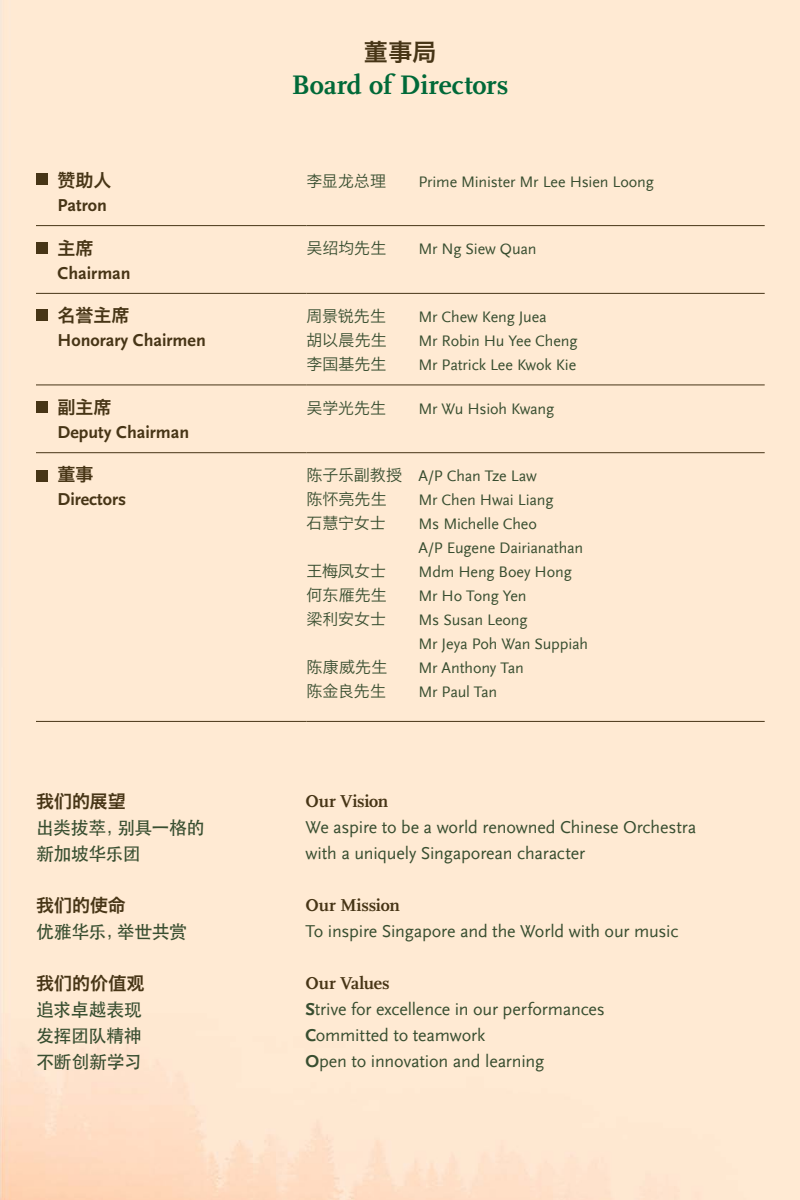
<style>
.page{position:relative;width:800px;height:1200px;background:#ffead3}
.page>*{position:absolute;margin:0;border:0;box-sizing:border-box;transform-origin:0 0}
.t1{font:700 28px "Scala";color:#006938}
.t2{font:24px "Hiragino Sans GB W6";color:#473516}
.t3{font:18px/26px "Scala Sans";letter-spacing:-.01em;color:#384e30}
.t4{font:700 18px "Scala Sans";color:#473516}
.t5{font:500 18px/26px "ST Heiti SC";letter-spacing:-.025em;color:#384e30}
.t6{font:18px "Hiragino Sans GB W6";color:#473516}
.t7{font:700 18px "Scala";letter-spacing:-.01em;color:#473516}
.t8{font:16px/24px "Scala Sans";letter-spacing:-.01em;color:#384e30}
.t9{font:16px "Hiragino Sans GB W3";color:#384e30}
.s1{font-family:"Hiragino Sans GB W3"}
.s2{font-family:"Scala Sans B"}
</style>
<div class="page">
<hr style="left:36px;top:225px;width:270px;height:1px;background:#473516">
<hr style="left:306px;top:225px;width:459px;height:1px;background:#473516">
<hr style="left:36px;top:293px;width:270px;height:1px;background:#473516">
<hr style="left:306px;top:293px;width:459px;height:1px;background:#473516">
<hr style="left:36px;top:385px;width:270px;height:1px;background:#473516">
<hr style="left:306px;top:385px;width:459px;height:1px;background:#473516">
<hr style="left:36px;top:452px;width:270px;height:1px;background:#473516">
<hr style="left:306px;top:452px;width:459px;height:1px;background:#473516">
<hr style="left:36px;top:721px;width:270px;height:1px;background:#473516">
<hr style="left:306px;top:721px;width:459px;height:1px;background:#473516">
<div style="left:36px;top:173px;width:12px;height:12px;background:#473516"></div>
<div style="left:36px;top:242px;width:12px;height:12px;background:#473516"></div>
<div style="left:36px;top:309px;width:12px;height:12px;background:#473516"></div>
<div style="left:36px;top:470px;width:12px;height:12px;background:#473516"></div>
<div style="left:36px;top:401px;width:12px;height:12px;background:#473516"></div>
<p class="t6" style="left:58px;top:168px;width:55px">赞助人</p>
<p class="t4" style="left:58px;top:195px;width:51px">Patron</p>
<p class="t6" style="left:58px;top:236px;width:37px">主席</p>
<p class="t4" style="left:58px;top:263px;width:75px">Chairman</p>
<p class="t6" style="left:58px;top:304px;width:73px">名誉主席</p>
<p class="t4" style="left:58px;top:331px;width:150px">Honorary Chairmen</p>
<p class="t6" style="left:58px;top:395px;width:55px">副主席</p>
<p class="t4" style="left:58px;top:422px;width:133px">Deputy Chairman</p>
<p class="t6" style="left:58px;top:463px;width:37px">董事</p>
<p class="t4" style="left:58px;top:490px;width:70px">Directors</p>
<p class="t6" style="left:36px;top:790px;width:91px">我们的展望</p>
<p class="t5" style="left:36px;top:814px;width:170px">出类拔萃，别具一格的新加坡华乐团</p>
<p class="t6" style="left:36px;top:894px;width:91px">我们的使命</p>
<p class="t5" style="left:36px;top:918px;width:153px">优雅华乐，举世共赏</p>
<p class="t6" style="left:36px;top:972px;width:110px">我们的价值观</p>
<p class="t5" style="left:36px;top:996px;width:108px;text-align:justify">追求卓越表现发挥团队精神不断创新学习</p>
<h2 class="t2" style="left:364px;top:36px;width:74px">董事局</h2>
<h1 class="t1" style="left:292px;top:69px;width:218px">Board of Directors</h1>
<p class="t9" style="left:306px;top:171px;width:81px">李显龙总理</p>
<p class="t8" style="left:418px;top:170px;width:237px">Prime Minister Mr Lee Hsien Loong</p>
<p class="t9" style="left:306px;top:238px;width:81px">吴绍均先生</p>
<p class="t8" style="left:418px;top:237px;width:120px">Mr Ng Siew Quan</p>
<p class="t9" style="left:306px;top:306px;width:81px">周景锐先生</p>
<p class="t8" style="left:418px;top:305px;width:130px">Mr Chew Keng Juea</p>
<p class="t9" style="left:306px;top:330px;width:82px">胡以晨先生</p>
<p class="t8" style="left:418px;top:329px;width:160px">Mr Robin Hu Yee Cheng</p>
<p class="t9" style="left:306px;top:354px;width:82px">李国基先生</p>
<p class="t8" style="left:418px;top:353px;width:159px">Mr Patrick Lee Kwok Kie</p>
<p class="t9" style="left:306px;top:398px;width:81px">吴学光先生</p>
<p class="t8" style="left:418px;top:397px;width:137px">Mr Wu Hsioh Kwang</p>
<p class="t8" style="left:306px;top:464px;width:232px"><span class="s1">陈子乐副教授</span> A/P Chan Tze Law</p>
<p class="t9" style="left:306px;top:489px;width:82px">陈怀亮先生</p>
<p class="t8" style="left:418px;top:488px;width:136px">Mr Chen Hwai Liang</p>
<p class="t9" style="left:306px;top:513px;width:81px">石慧宁女士</p>
<p class="t8" style="left:418px;top:512px;width:166px">Ms Michelle Cheo<br>A/P Eugene Dairianathan</p>
<p class="t9" style="left:306px;top:561px;width:81px">王梅凤女士</p>
<p class="t8" style="left:418px;top:560px;width:155px">Mdm Heng Boey Hong</p>
<p class="t9" style="left:306px;top:585px;width:82px">何东雁先生</p>
<p class="t8" style="left:418px;top:584px;width:110px">Mr Ho Tong Yen</p>
<p class="t9" style="left:306px;top:609px;width:81px">梁利安女士</p>
<p class="t8" style="left:418px;top:608px;width:171px">Ms Susan Leong<br>Mr Jeya Poh Wan Suppiah</p>
<p class="t9" style="left:306px;top:657px;width:82px">陈康威先生</p>
<p class="t8" style="left:418px;top:656px;width:107px">Mr Anthony Tan</p>
<p class="t9" style="left:306px;top:681px;width:81px">陈金良先生</p>
<p class="t8" style="left:418px;top:680px;width:80px">Mr Paul Tan</p>
<p class="t7" style="left:306px;top:791px;width:84px">Our Vision</p>
<p class="t3" style="left:306px;top:815px;width:392px">We aspire to be a world renowned Chinese Orchestra with a uniquely Singaporean character</p>
<p class="t7" style="left:306px;top:895px;width:96px">Our Mission</p>
<p class="t3" style="left:306px;top:919px;width:374px">To inspire Singapore and the World with our music</p>
<p class="t7" style="left:306px;top:973px;width:86px">Our Values</p>
<p class="t3" style="left:306px;top:997px;width:301px"><span class="s2">S</span>trive for excellence in our performances<br><span class="s2">C</span>ommitted to teamwork<br><span class="s2">O</span>pen to innovation and learning</p>
</div>
